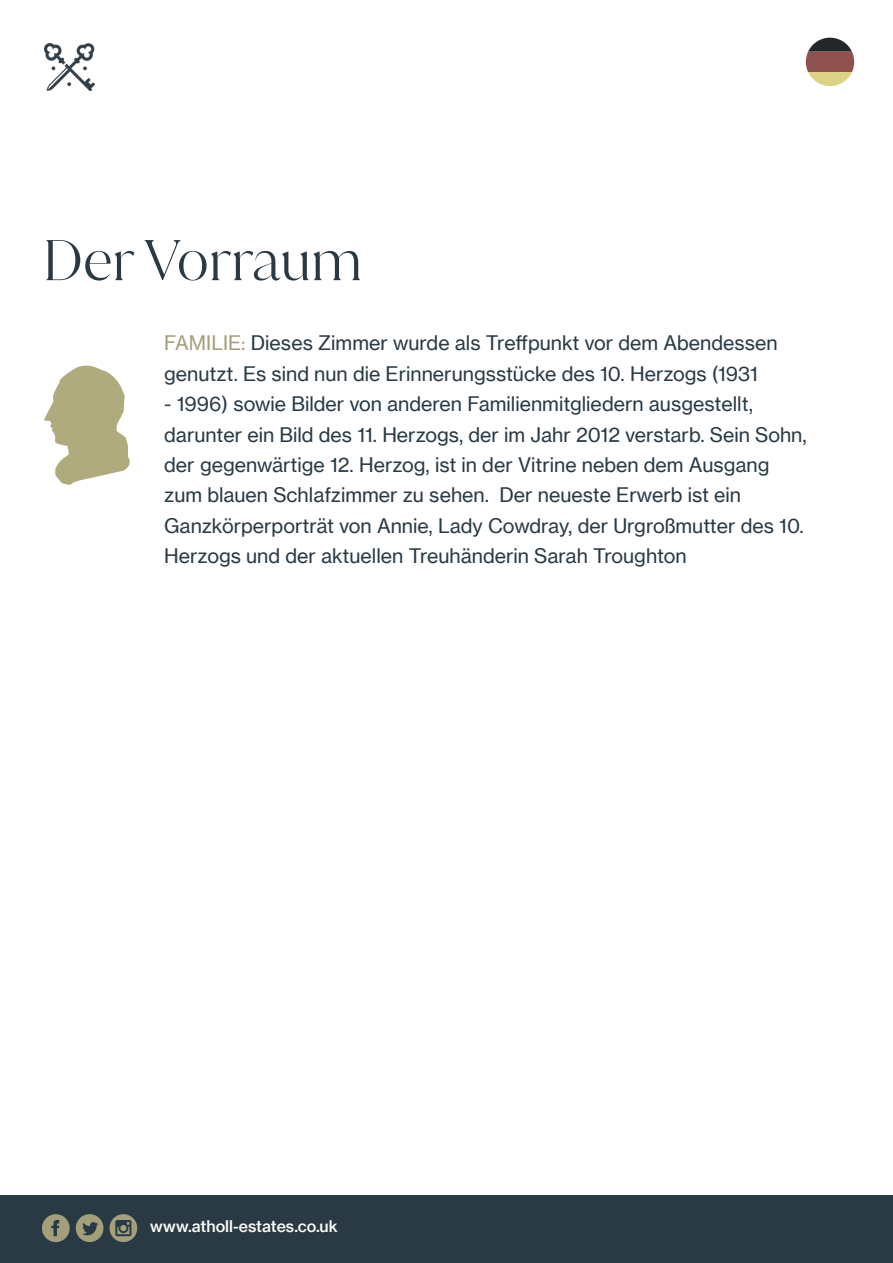
<style>
.page{position:relative;width:893px;height:1263px;background:#fff}
.page>*{position:absolute;margin:0;border:0;box-sizing:border-box;transform-origin:0 0}
.t1{font:300 55.05px "Juana Alt";color:#293a45}
.t2{font:19.65px/30.5px "N Haas Grotesk TX Pro 55 Rg";color:#293a45}
.t3{font:15.75px "N Haas Grotesk TX Pro 65 Md";color:#fefbf5}
.s1{color:#a49f7b}
</style>
<div class="page">
<div style="left:0;top:1195px;width:893px;height:68px;background:#293a45"></div>
<svg style="left:42px;top:1214px;width:28px;height:28px"></svg>
<svg style="left:110px;top:1214px;width:27px;height:28px"></svg>
<svg style="left:76px;top:1214px;width:27px;height:28px"></svg>
<img style="left:45px;top:43px;width:50px;height:47px">
<svg style="left:806px;top:38px;width:48px;height:48px"></svg>
<svg style="left:44px;top:365px;width:86px;height:120px"></svg>
<p class="t1" style="left:43px;top:225px;width:321px">Der Vorraum</p>
<p class="t2" style="left:164px;top:328px;width:615px"><span class="s1">FAMILIE:</span> Dieses Zimmer wurde als Treffpunkt vor dem Abendessen genutzt. Es sind nun die Erinnerungsstücke des 10. Herzogs (1931</p>
<p class="t2" style="left:164px;top:389px;width:644px">- 1996) sowie Bilder von anderen Familienmitgliedern ausgestellt, darunter ein Bild des 11. Herzogs, der im Jahr 2012 verstarb. Sein Sohn, der gegenwärtige 12. Herzog, ist in der Vitrine neben dem Ausgang zum blauen Schlafzimmer zu sehen. Der neueste Erwerb ist ein Ganzkörperporträt von Annie, Lady Cowdray, der Urgroßmutter des 10.<br>Herzogs und der aktuellen Treuhänderin Sarah Troughton</p>
<p class="t3" style="left:150px;top:1217px;width:189px">www.atholl-estates.co.uk</p>
</div>
